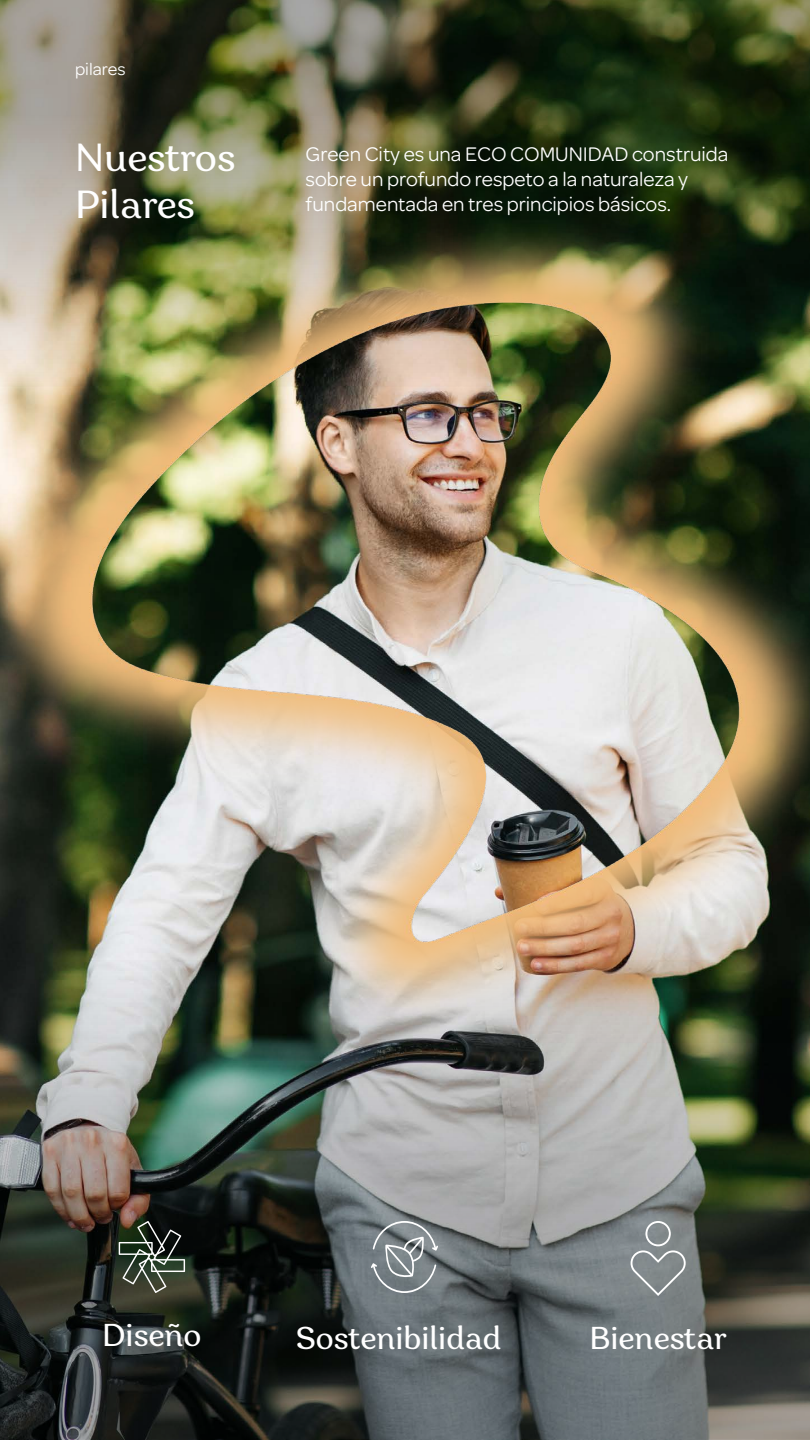
<style>
.page{position:relative;width:810px;height:1440px;background:#fff}
.page>*{position:absolute;margin:0;border:0;box-sizing:border-box;transform-origin:0 0}
.t1{font:39px/46.8px "Garbata";color:#fff}
.t2{font:31.5px "Garbata";color:#fff}
.t3{font:21px/25.2px "Omnes";color:#fff}
.t4{font:18px "Omnes";color:#fff}
</style>
<div class="page">
<img style="left:0;top:0;width:810px;height:188px">
<img style="left:0;top:1043px;width:810px;height:397px">
<svg style="left:119px;top:1221px;width:66px;height:72px"></svg>
<svg style="left:371px;top:1221px;width:67px;height:72px"></svg>
<svg style="left:629px;top:1221px;width:58px;height:75px"></svg>
<img style="left:0;top:188px;width:810px;height:855px">
<p class="t4" style="left:75px;top:59px;width:52px">pilares</p>
<h1 class="t1" style="left:75px;top:132px;width:162px">Nuestros<br>Pilares</h1>
<p class="t3" style="left:306px;top:141px;width:424px">Green City es una ECO COMUNIDAD construida sobre un profundo respeto a la naturaleza y fundamentada en tres principios básicos.</p>
<h2 class="t2" style="left:102px;top:1312px;width:101px">Diseño</h2>
<h2 class="t2" style="left:296px;top:1314px;width:207px">Sostenibilidad</h2>
<h2 class="t2" style="left:589px;top:1314px;width:139px">Bienestar</h2>
</div>
